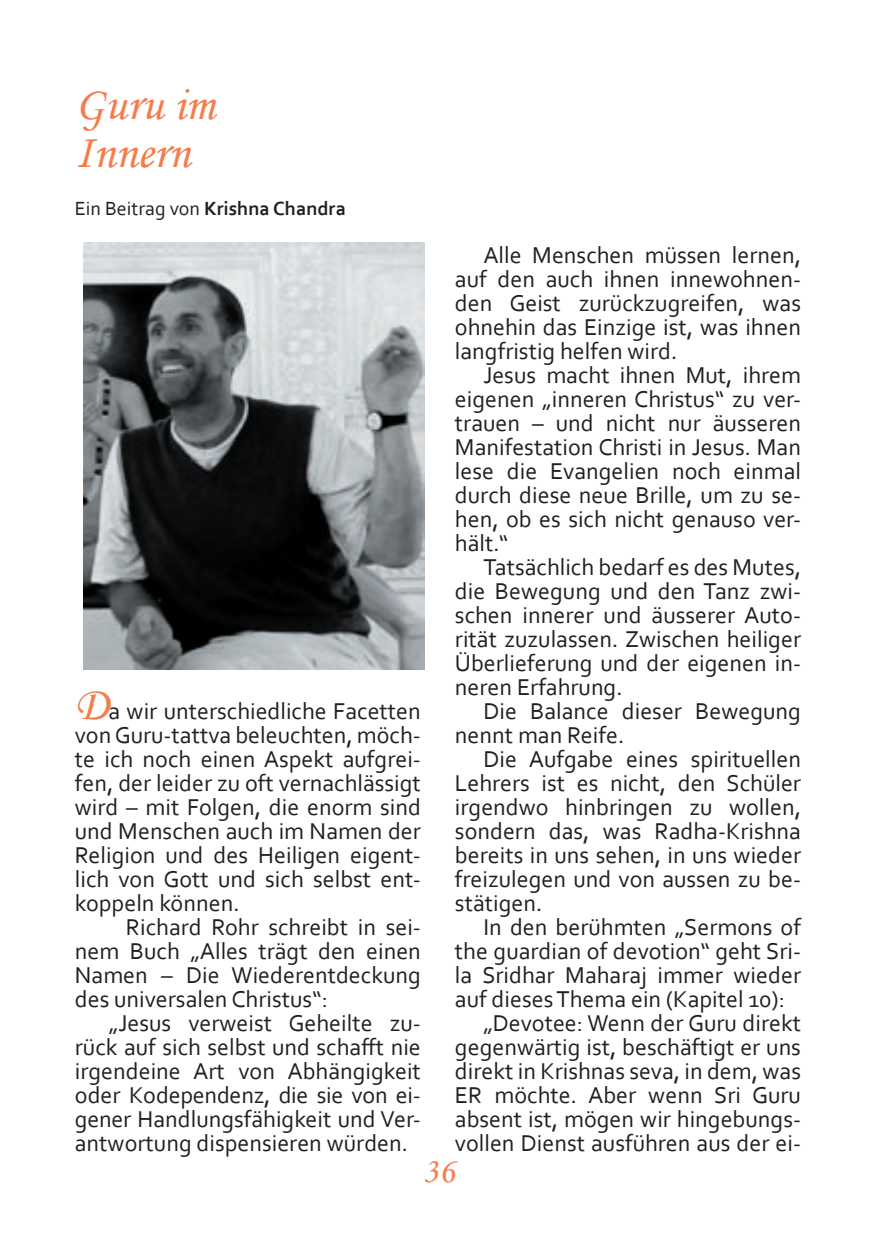
<style>
.page{position:relative;width:885px;height:1236px;background:#fff}
.page>*{position:absolute;margin:0;border:0;box-sizing:border-box;transform-origin:0 0}
.t1{font:48px/48px "Monotype Corsiva";color:#f47d4d}
.t2{font:36px "Monotype Corsiva";color:#f47d4d}
.t3{font:24px/24px "Corbel";color:#231f20;text-align:justify}
.t4{font:700 20px "Corbel";color:#231f20}
.s1{font-weight:400}
.s2{font-family:"Monotype Corsiva";font-size:48px;color:#f47d4d}
</style>
<div class="page">
<img style="left:84px;top:242px;width:340px;height:427px">
<h1 class="t1" style="left:75px;top:80px;width:142px">Guru im<br>Innern</h1>
<p class="t4" style="left:75px;top:196px;width:272px"><span class="s1">Ein Beitrag von</span> Krishna Chandra</p>
<p class="t3" style="left:75px;top:698px;width:347px"><span class="s2">D</span>a wir unterschiedliche Facetten von Guru-tattva beleuchten, möch&shy;te ich noch einen Aspekt aufgrei&shy;fen, der leider zu oft vernachlässigt wird – mit Folgen, die enorm sind und Menschen auch im Namen der Religion und des Heiligen eigent&shy;lich von Gott und sich selbst ent&shy;koppeln können.</p>
<p class="t3" style="left:75px;top:914px;width:347px;text-indent:51px">Richard Rohr schreibt in sei&shy;nem Buch „Alles trägt den einen Namen – Die Wiederentdeckung des universalen Christus“:</p>
<p class="t3" style="left:75px;top:1010px;width:347px;text-indent:34px">„Jesus verweist Geheilte zu&shy;rück auf sich selbst und schafft nie irgendeine Art von Abhängigkeit oder Kodependenz, die sie von ei&shy;gener Handlungsfähigkeit und Ver&shy;antwortung dispensieren würden.</p>
<p class="t3" style="left:455px;top:242px;width:347px;text-indent:28px">Alle Menschen müssen lernen, auf den auch ihnen innewohnen&shy;den Geist zurückzugreifen, was ohnehin das Einzige ist, was ihnen langfristig helfen wird.</p>
<p class="t3" style="left:455px;top:362px;width:347px;text-indent:28px">Jesus macht ihnen Mut, ihrem eigenen „inneren Christus“ zu ver&shy;trauen – und nicht nur äusseren Manifestation Christi in Jesus. Man lese die Evangelien noch einmal durch diese neue Brille, um zu se&shy;hen, ob es sich nicht genauso ver&shy;hält.“</p>
<p class="t3" style="left:455px;top:554px;width:347px;text-indent:28px">Tatsächlich bedarf es des Mutes, die Bewegung und den Tanz zwi&shy;schen innerer und äusserer Auto&shy;rität zuzulassen. Zwischen heiliger Überlieferung und der eigenen in&shy;neren Erfahrung.</p>
<p class="t3" style="left:455px;top:698px;width:347px;text-indent:28px">Die Balance dieser Bewegung nennt man Reife.</p>
<p class="t3" style="left:455px;top:746px;width:347px;text-indent:28px">Die Aufgabe eines spirituellen Lehrers ist es nicht, den Schüler irgendwo hinbringen zu wollen, sondern das, was Radha-Krishna bereits in uns sehen, in uns wieder freizulegen und von aussen zu be&shy;stätigen.</p>
<p class="t3" style="left:483px;top:914px;width:319px">In den berühmten „Sermons of</p>
<p class="t3" style="left:455px;top:938px;width:347px">the guardian of devotion“ geht Sri-</p>
<p class="t3" style="left:455px;top:962px;width:347px">la Sridhar Maharaj immer wieder</p>
<p class="t3" style="left:455px;top:986px;width:332px">auf dieses Thema ein (Kapitel 10):</p>
<p class="t3" style="left:483px;top:1010px;width:319px">„Devotee: Wenn der Guru direkt</p>
<p class="t3" style="left:455px;top:1034px;width:347px">gegenwärtig ist, beschäftigt er uns</p>
<p class="t3" style="left:455px;top:1058px;width:347px">direkt in Krishnas seva, in dem, was</p>
<p class="t3" style="left:455px;top:1082px;width:347px">ER möchte. Aber wenn Sri Guru</p>
<p class="t3" style="left:455px;top:1106px;width:347px">absent ist, mögen wir hingebungs-</p>
<p class="t3" style="left:455px;top:1130px;width:347px">vollen Dienst ausführen aus der ei-</p>
<h2 class="t2" style="left:422px;top:1149px;width:33px">36</h2>
</div>
